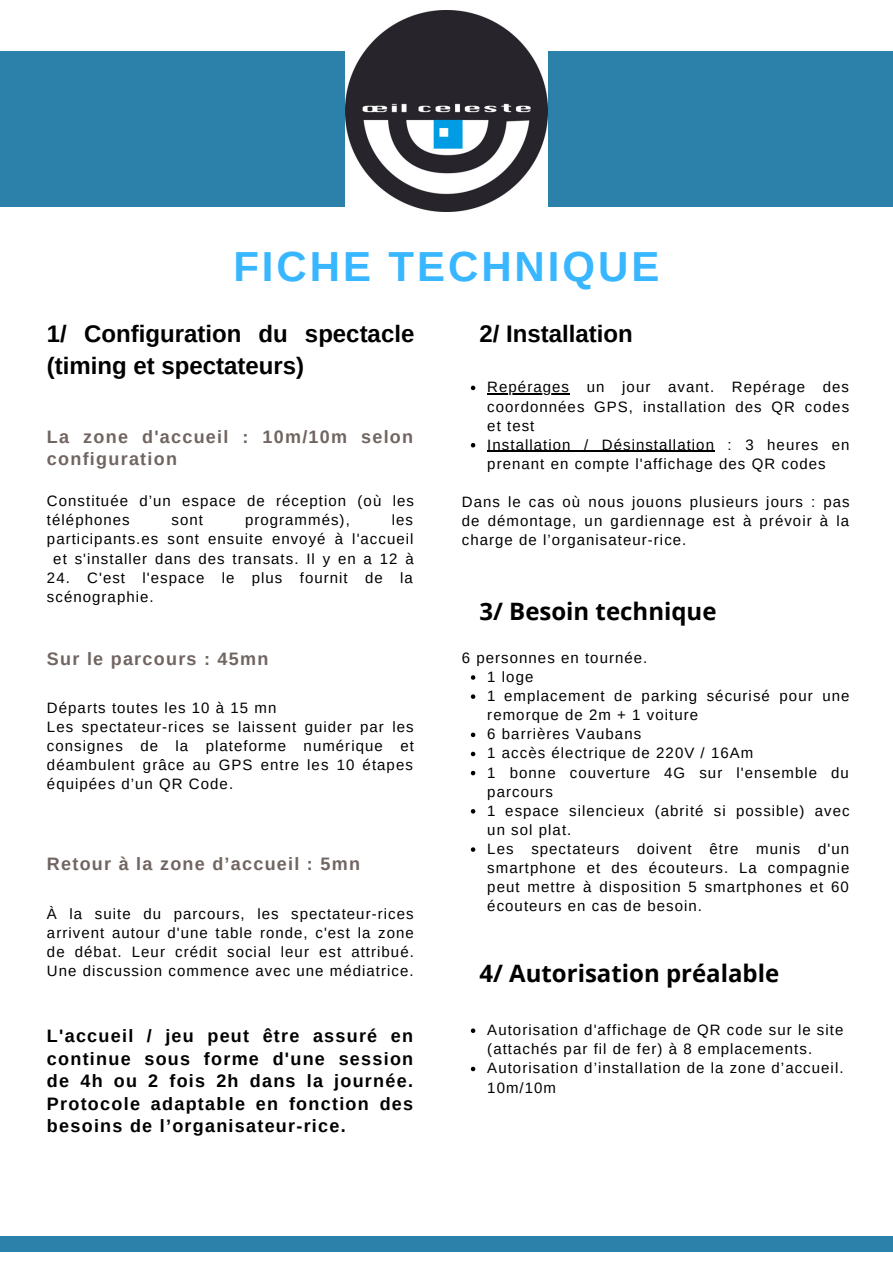
<style>
.page{position:relative;width:893px;height:1264px;background:#fff}
.page>*{position:absolute;margin:0;border:0;box-sizing:border-box;transform-origin:0 0}
.t1{font:700 42px "Arimo";letter-spacing:.07em;color:#38b6ff}
.t2{font:700 24px/32.5px "Arimo";color:#000}
.t3{font:700 24px "Open Sans";color:#000}
.t4{font:700 18px/22.5px "Arimo";letter-spacing:.07em;color:#000;text-align:justify}
.t5{font:700 18px/22.5px "Arimo";letter-spacing:.07em;color:#716562}
.t6{font:15px/19px "Arimo";letter-spacing:.07em;color:#000}
</style>
<div class="page">
<svg style="left:471px;top:385px;width:4px;height:5px"></svg>
<hr style="left:487px;top:393px;width:83px;height:1px;background:#000">
<svg style="left:471px;top:443px;width:4px;height:4px"></svg>
<hr style="left:487px;top:451px;width:228px;height:1px;background:#000">
<svg style="left:471px;top:675px;width:4px;height:4px"></svg>
<svg style="left:471px;top:694px;width:4px;height:5px"></svg>
<svg style="left:471px;top:732px;width:4px;height:5px"></svg>
<svg style="left:471px;top:751px;width:4px;height:5px"></svg>
<svg style="left:471px;top:770px;width:4px;height:5px"></svg>
<svg style="left:471px;top:809px;width:4px;height:4px"></svg>
<svg style="left:471px;top:847px;width:4px;height:4px"></svg>
<svg style="left:471px;top:1028px;width:4px;height:4px"></svg>
<svg style="left:471px;top:1066px;width:4px;height:5px"></svg>
<div style="left:0;top:51px;width:892px;height:155px;background:#2b81a9"></div>
<img style="left:346px;top:11px;width:201px;height:201px">
<div style="left:0;top:1235px;width:892px;height:16px;background:#2b81a9"></div>
<h1 class="t1" style="left:233px;top:243px;width:427px">FICHE TECHNIQUE</h1>
<h2 class="t2" style="left:47px;top:317px;width:369px">1/ Configuration du spectacle (timing et spectateurs)</h2>
<p class="t5" style="left:47px;top:425px;width:368px">La zone d'accueil : 10m/10m selon configuration</p>
<p class="t6" style="left:47px;top:491px;width:368px">Constituée d’un espace de réception (où les téléphones</p>
<p class="t6" style="left:172px;top:510px;width:33px">sont</p>
<p class="t6" style="left:245px;top:510px;width:106px">programmés),</p>
<p class="t6" style="left:47px;top:510px;width:368px;text-align:right">les<br>participants.es sont ensuite envoyé à l'accueil et s'installer dans des transats. Il y en a 12 à</p>
<p class="t6" style="left:47px;top:568px;width:367px">24. C'est l'espace le plus fournit de la scénographie.</p>
<p class="t5" style="left:47px;top:647px;width:223px">Sur le parcours : 45mn</p>
<p class="t6" style="left:47px;top:698px;width:368px">Départs toutes les 10 à 15 mn<br>Les spectateur-rices se laissent guider par les consignes de la plateforme numérique et déambulent grâce au GPS entre les 10 étapes équipées d’un QR Code.</p>
<p class="t5" style="left:47px;top:852px;width:314px">Retour à la zone d’accueil : 5mn</p>
<p class="t6" style="left:47px;top:904px;width:368px;text-align:justify">À la suite du parcours, les spectateur-rices arrivent autour d'une table ronde, c'est la zone de débat. Leur crédit social leur est attribué.<br>Une discussion commence avec une médiatrice.</p>
<p class="t4" style="left:47px;top:1024px;width:368px">L'accueil / jeu peut être assuré en continue sous forme d'une session de 4h ou 2 fois 2h dans la journée.<br>Protocole adaptable en fonction des besoins de l’organisateur-rice.</p>
<h2 class="t2" style="left:479px;top:317px;width:155px">2/ Installation</h2>
<p class="t6" style="left:487px;top:377px;width:364px">Repérages un jour avant. Repérage des coordonnées GPS, installation des QR codes et test<br>Installation / Désinstallation : 3 heures en prenant en compte l'affichage des QR codes</p>
<p class="t6" style="left:462px;top:492px;width:389px;text-align:justify">Dans le cas où nous jouons plusieurs jours : pas de démontage, un gardiennage est à prévoir à la charge de l’organisateur-rice.</p>
<h2 class="t3" style="left:479px;top:594px;width:238px">3/ Besoin technique</h2>
<p class="t6" style="left:462px;top:648px;width:187px">6 personnes en tournée.</p>
<p class="t6" style="left:487px;top:667px;width:364px">1 loge<br>1 emplacement de parking sécurisé pour une remorque de 2m + 1 voiture<br>6 barrières Vaubans<br>1 accès électrique de 220V / 16Am<br>1 bonne couverture 4G sur l'ensemble du parcours<br>1 espace silencieux (abrité si possible) avec un sol plat.<br>Les spectateurs doivent être munis d'un smartphone et des écouteurs. La compagnie peut mettre à disposition 5 smartphones et 60 écouteurs en cas de besoin.</p>
<h2 class="t3" style="left:479px;top:956px;width:301px">4/ Autorisation préalable</h2>
<p class="t6" style="left:487px;top:1020px;width:357px">Autorisation d'affichage de QR code sur le site (attachés par fil de fer) à 8 emplacements.<br>Autorisation d’installation de la zone d’accueil.<br>10m/10m</p>
</div>
